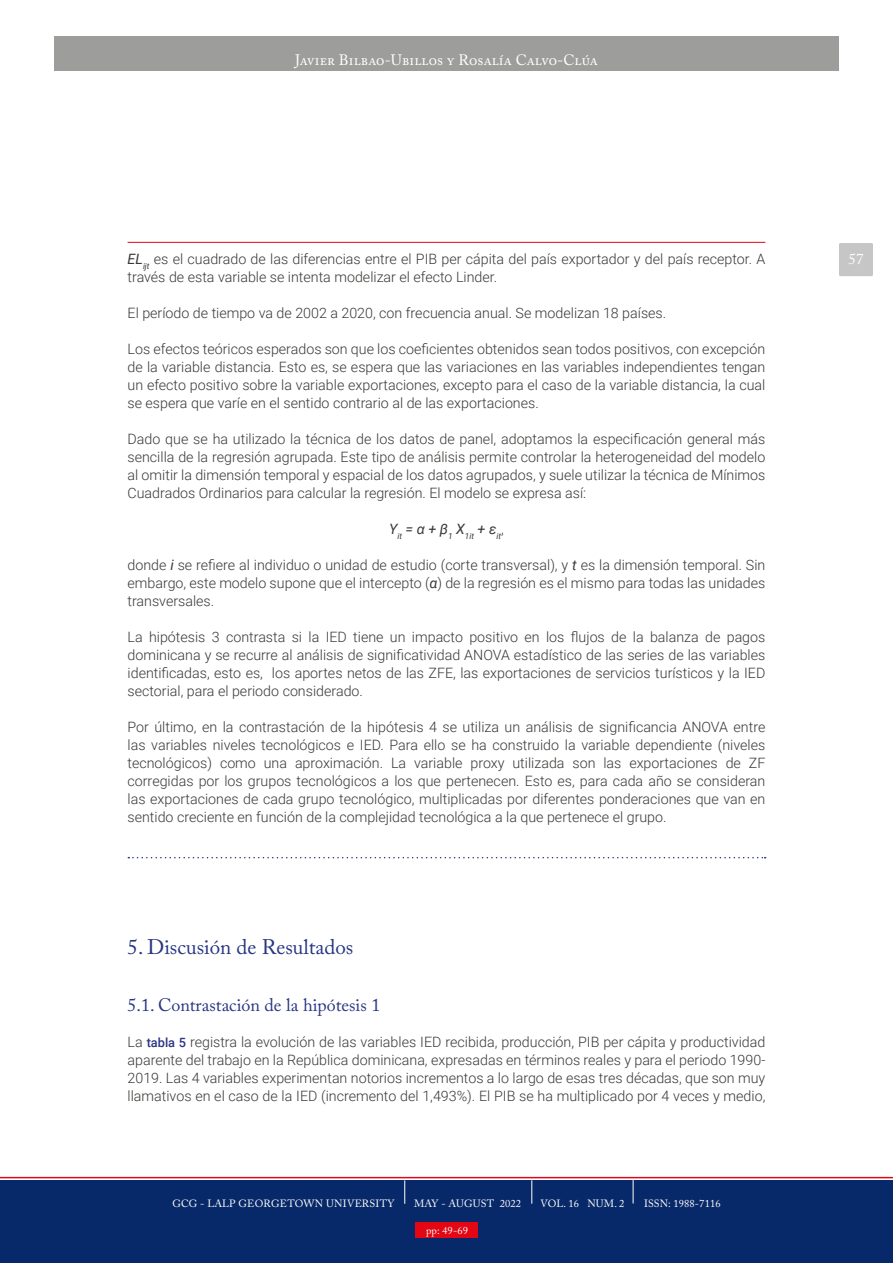
<style>
.page{position:relative;width:893px;height:1263px;background:#fff}
.page>*{position:absolute;margin:0;border:0;box-sizing:border-box;transform-origin:0 0}
.t1{font:21px "Adobe Caslon Pro";color:#283583}
.t2{font:18px "Adobe Caslon Pro";color:#283583}
.t3{font:15px "Adobe Caslon Pro";letter-spacing:.005em;color:#fff}
.t4{font:300 14.25px/18px "Roboto";color:#3a3835;text-align:justify}
.t5{font:italic 14.25px "Roboto";color:#3a3835}
.t6{font:10.5px "Adobe Caslon Pro";letter-spacing:.01em;color:#fff}
.s1{font-weight:400;font-style:italic}
.s2{font-weight:300;font-style:normal}
.s3{font-weight:500;font-size:12.75px;color:#283583}
</style>
<div class="page">
<div style="left:54px;top:37px;width:785px;height:34px;background:#9d9d9c"></div>
<div style="left:0;top:1180px;width:893px;height:83px;background:#082969"></div>
<div style="left:839px;top:243px;width:34px;height:33px;background:#c6c6c6;border-radius:2px"></div>
<hr style="left:128px;top:242px;width:637px;height:1px;background:#e30613">
<svg style="left:0;top:1177px;width:893px;height:27px"></svg>
<svg style="left:128px;top:857px;width:638px;height:1px"></svg>
<div style="left:416px;top:1222px;width:62px;height:15px;background:#e30613"></div>
<p class="t3" style="left:295px;top:51px;width:304px">Javier Bilbao-Ubillos y Rosalía Calvo-Clúa</p>
<p class="t4" style="left:128px;top:250px;width:639px"><span class="s1">EL</span><sub>ijt</sub> es el cuadrado de las diferencias entre el PIB per cápita del país exportador y del país receptor. A través de esta variable se intenta modelizar el efecto Linder.</p>
<p class="t4" style="left:128px;top:304px;width:540px">El período de tiempo va de 2002 a 2020, con frecuencia anual. Se modelizan 18 países.</p>
<p class="t4" style="left:128px;top:340px;width:639px">Los efectos teóricos esperados son que los coeficientes obtenidos sean todos positivos, con excepción de la variable distancia. Esto es, se espera que las variaciones en las variables independientes tengan un efecto positivo sobre la variable exportaciones, excepto para el caso de la variable distancia, la cual se espera que varíe en el sentido contrario al de las exportaciones.</p>
<p class="t4" style="left:128px;top:430px;width:639px">Dado que se ha utilizado la técnica de los datos de panel, adoptamos la especificación general más sencilla de la regresión agrupada. Este tipo de análisis permite controlar la heterogeneidad del modelo al omitir la dimensión temporal y espacial de los datos agrupados, y suele utilizar la técnica de Mínimos Cuadrados Ordinarios para calcular la regresión. El modelo se expresa así:</p>
<p class="t5" style="left:389px;top:519px;width:116px">Y<sub>it</sub> = α + β<sub>1</sub> X<sub>1it</sub> + ε<sub>it</sub><span class="s2">,</span></p>
<p class="t4" style="left:128px;top:556px;width:639px">donde <span class="s1">i</span> se refiere al individuo o unidad de estudio (corte transversal), y <span class="s1">t</span> es la dimensión temporal. Sin embargo, este modelo supone que el intercepto (<span class="s1">α</span>) de la regresión es el mismo para todas las unidades transversales.</p>
<p class="t4" style="left:128px;top:628px;width:639px">La hipótesis 3 contrasta si la IED tiene un impacto positivo en los flujos de la balanza de pagos dominicana y se recurre al análisis de significatividad ANOVA estadístico de las series de las variables identificadas, esto es, los aportes netos de las ZFE, las exportaciones de servicios turísticos y la IED sectorial, para el periodo considerado.</p>
<p class="t4" style="left:128px;top:718px;width:639px">Por último, en la contrastación de la hipótesis 4 se utiliza un análisis de significancia ANOVA entre las variables niveles tecnológicos e IED. Para ello se ha construido la variable dependiente (niveles tecnológicos) como una aproximación. La variable proxy utilizada son las exportaciones de ZF corregidas por los grupos tecnológicos a los que pertenecen. Esto es, para cada año se consideran las exportaciones de cada grupo tecnológico, multiplicadas por diferentes ponderaciones que van en sentido creciente en función de la complejidad tecnológica a la que pertenece el grupo.</p>
<h1 class="t1" style="left:128px;top:935px;width:227px">5. Discusión de Resultados</h1>
<p class="t2" style="left:128px;top:995px;width:254px">5.1. Contrastación de la hipótesis 1</p>
<p class="t4" style="left:128px;top:1033px;width:639px">La <span class="s3">tabla 5</span> registra la evolución de las variables IED recibida, producción, PIB per cápita y productividad aparente del trabajo en la República dominicana, expresadas en términos reales y para el periodo 1990- 2019. Las 4 variables experimentan notorios incrementos a lo largo de esas tres décadas, que son muy llamativos en el caso de la IED (incremento del 1,493%). El PIB se ha multiplicado por 4 veces y medio,</p>
<p class="t6" style="left:172px;top:1197px;width:224px">GCG - LALP GEORGETOWN UNIVERSITY</p>
<p class="t6" style="left:414px;top:1197px;width:108px">MAY - AUGUST 2022</p>
<p class="t6" style="left:541px;top:1197px;width:85px">VOL. 16 NUM. 2</p>
<p class="t6" style="left:644px;top:1197px;width:78px">ISSN: 1988-7116</p>
<p class="t6" style="left:426px;top:1224px;width:43px">pp: 49-69</p>
<p class="t3" style="left:848px;top:250px;width:16px">57</p>
</div>
